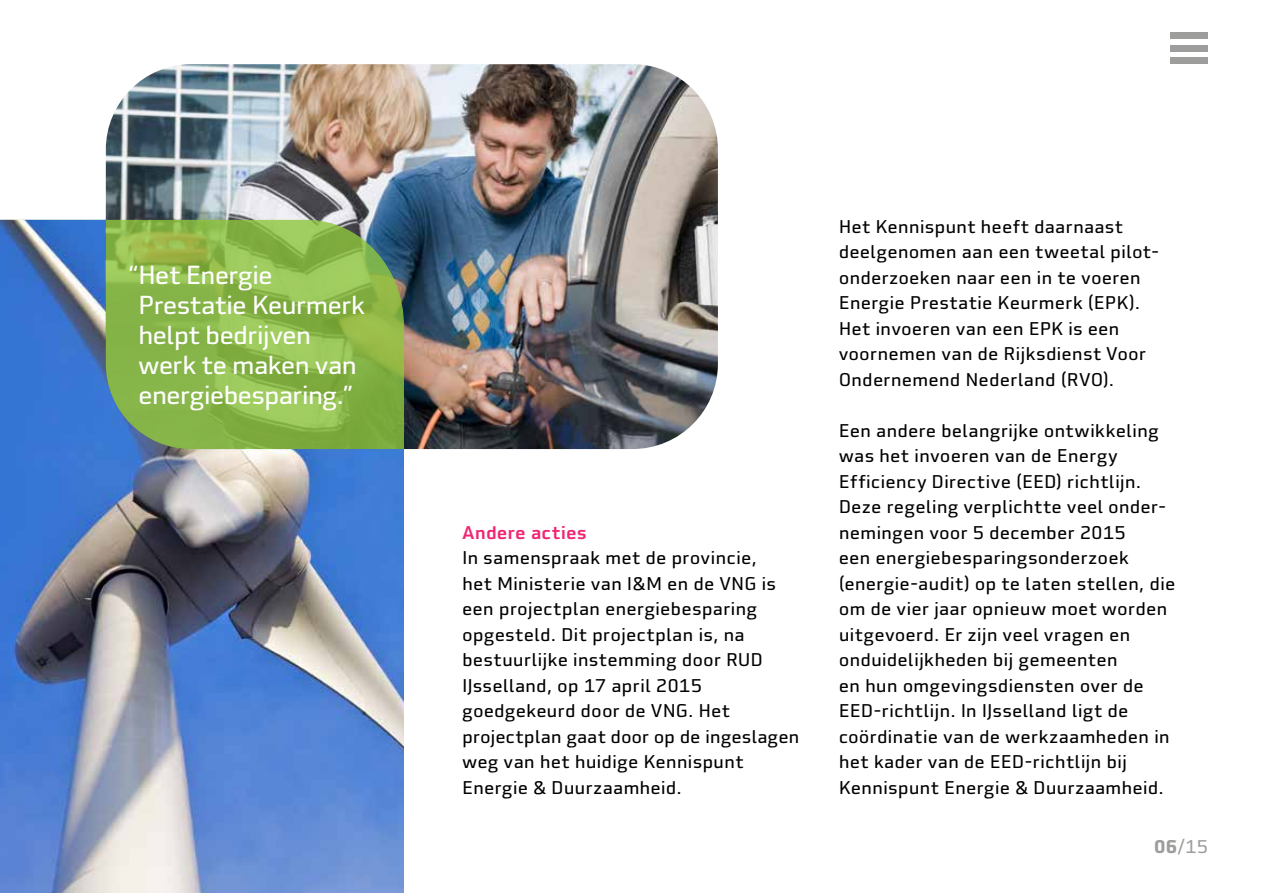
<style>
.page{position:relative;width:1263px;height:893px;background:#fff}
.page>*{position:absolute;margin:0;border:0;box-sizing:border-box;transform-origin:0 0}
.t1{font:25.5px/30px "FF Utility Pro";letter-spacing:-.04em;color:#fff}
.t2{font:18px/25.5px "FF Utility Pro";color:#000}
.t3{font:500 18px "FF Utility Pro";color:#f02673}
.t4{font:18px "FF Utility Pro";color:#9d9d9c}
.s1{font-weight:700}
</style>
<div class="page">
<img style="left:0;top:220px;width:404px;height:673px">
<div style="left:1171px;top:32px;width:37px;height:7px;background:#9d9d9c"></div>
<div style="left:1171px;top:45px;width:37px;height:7px;background:#9d9d9c"></div>
<div style="left:1171px;top:57px;width:37px;height:7px;background:#9d9d9c"></div>
<img style="left:106px;top:64px;width:612px;height:385px">
<svg style="left:106px;top:220px;width:298px;height:229px;background:#87b34f"></svg>
<h1 class="t1" style="left:138px;top:259px;width:229px;text-indent:-11px">“Het Energie<br>Prestatie Keurmerk helpt bedrijven werk te maken van energiebesparing.”</h1>
<p class="t3" style="left:462px;top:521px;width:126px">Andere acties</p>
<p class="t2" style="left:462px;top:545px;width:339px">In samenspraak met de provincie,<br>het Ministerie van I&amp;M en de VNG is een projectplan energiebesparing opgesteld. Dit projectplan is, na bestuurlijke instemming door RUD<br>IJsselland, op 17 april 2015 goedgekeurd door de VNG. Het projectplan gaat door op de ingeslagen weg van het huidige Kennispunt<br>Energie &amp; Duurzaamheid.</p>
<p class="t2" style="left:839px;top:213px;width:319px">Het Kennispunt heeft daarnaast deelgenomen aan een tweetal pilot&shy;onderzoeken naar een in te voeren<br>Energie Prestatie Keurmerk (EPK).<br>Het invoeren van een EPK is een voornemen van de Rijksdienst Voor<br>Ondernemend Nederland (RVO).</p>
<p class="t2" style="left:839px;top:417px;width:338px">Een andere belangrijke ontwikkeling was het invoeren van de Energy Efficiency Directive (EED) richtlijn.<br>Deze regeling verplichtte veel onder&shy;nemingen voor 5 december 2015<br>een energiebesparingsonderzoek (energie-audit) op te laten stellen, die om de vier jaar opnieuw moet worden uitgevoerd. Er zijn veel vragen en onduidelijkheden bij gemeenten<br>en hun omgevingsdiensten over de EED-richtlijn. In IJsselland ligt de coördinatie van de werkzaamheden in het kader van de EED-richtlijn bij Kennispunt Energie &amp; Duurzaamheid.</p>
<p class="t4" style="left:1154px;top:835px;width:56px"><span class="s1">06</span>/15</p>
</div>
